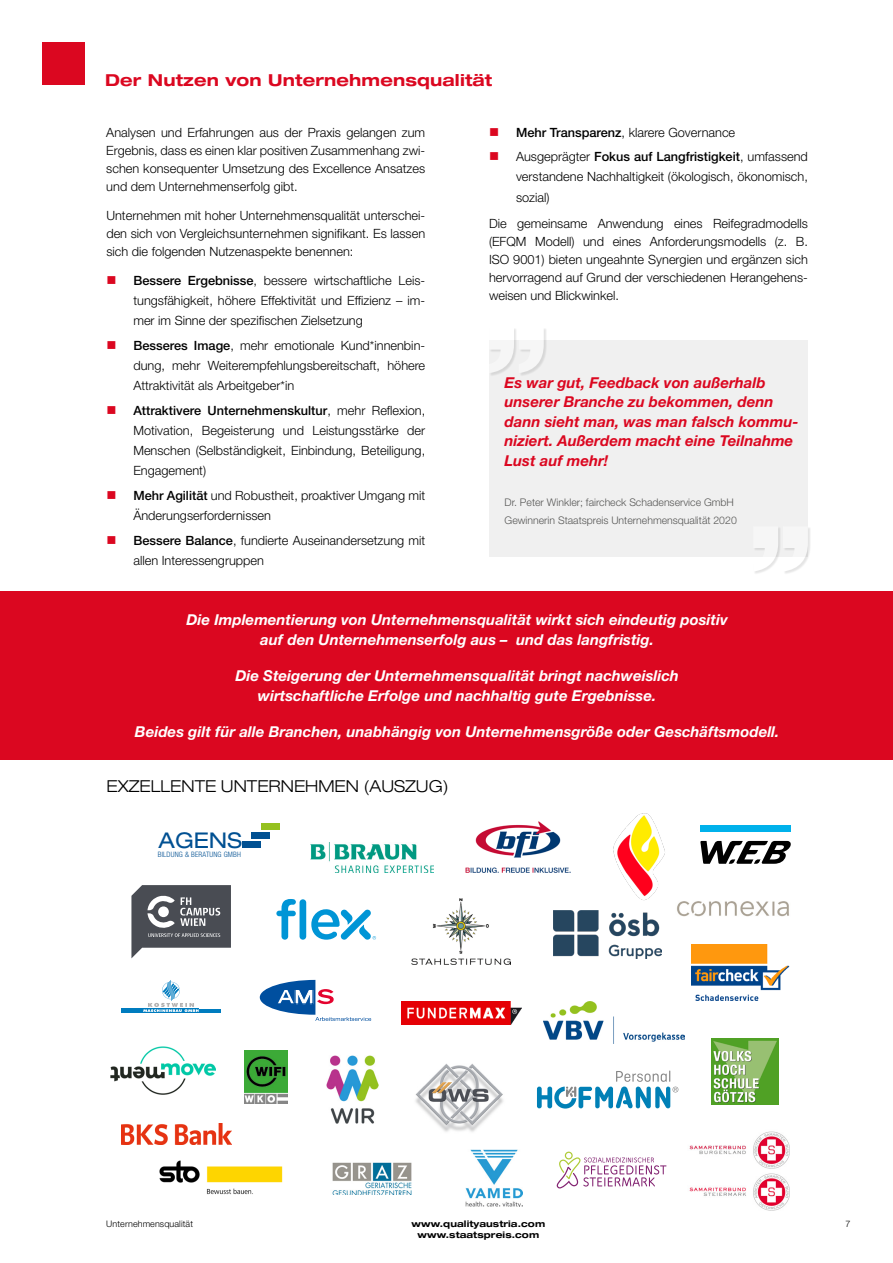
<style>
.page{position:relative;width:893px;height:1263px;background:#fff}
.page>*{position:absolute;margin:0;border:0;box-sizing:border-box;transform-origin:0 0}
.t1{font:expanded 21.75px "Helvetica Neue";letter-spacing:-.005em;color:#005092}
.t2{font:700 expanded 16.5px "Helvetica Neue LT Pro";letter-spacing:.01em;color:#db0720}
.t3{font:300 expanded 16.5px "Helvetica Neue LT Pro";color:#000}
.t4{font:italic 700 15px/19.5px "Helvetica Neue LT Pro";color:#fff;text-align:center}
.t5{font:italic 700 15px/19.5px "Helvetica Neue LT Pro";color:#db0720}
.t6{font:300 12.75px/20.2px "Helvetica Neue LT Pro";color:#000;text-align:justify}
.t7{font:300 10.5px/18px "Helvetica Neue LT Pro";color:#575756}
.t8{font:700 expanded 9px/10.8px "Helvetica Neue LT Pro";letter-spacing:.01em;color:#000;text-align:center}
.t9{font:300 9px "Helvetica Neue LT Pro";letter-spacing:.01em;color:#000}
.t10{font:300 condensed 7.5px "Helvetica Neue";letter-spacing:.025em;color:#005092}
.s1{font-weight:500}
</style>
<div class="page">
<div style="left:0;top:591px;width:893px;height:168px;background:#db0720"></div>
<div style="left:43px;top:43px;width:42px;height:42px;background:#db0720"></div>
<div style="left:489px;top:340px;width:319px;height:217px;background:#f0f0f0"></div>
<div style="left:489px;top:328px;width:58px;height:48px;background:#000;opacity:.25"></div>
<svg style="left:489px;top:328px;width:55px;height:45px"></svg>
<div style="left:753px;top:526px;width:58px;height:49px;background:#000;opacity:.25"></div>
<svg style="left:753px;top:526px;width:55px;height:45px"></svg>
<div style="left:261px;top:823px;width:19px;height:7px;background:#95c11f"></div>
<div style="left:251px;top:832px;width:19px;height:7px;background:#005092"></div>
<div style="left:243px;top:841px;width:18px;height:7px;background:#005092"></div>
<img style="left:310px;top:842px;width:123px;height:30px">
<img style="left:466px;top:821px;width:105px;height:51px">
<img style="left:613px;top:813px;width:52px;height:88px">
<svg style="left:131px;top:885px;width:100px;height:73px"></svg>
<svg style="left:276px;top:899px;width:20px;height:41px"></svg>
<div style="left:300px;top:899px;width:6px;height:41px;background:#0095d6;border-radius:3px"></div>
<svg style="left:311px;top:909px;width:65px;height:31px"></svg>
<svg style="left:537px;top:1070px;width:141px;height:38px"></svg>
<img style="left:110px;top:1046px;width:105px;height:48px">
<img style="left:415px;top:1063px;width:88px;height:69px">
<svg style="left:556px;top:1151px;width:110px;height:37px"></svg>
<img style="left:544px;top:1001px;width:141px;height:42px">
<img style="left:712px;top:1038px;width:66px;height:67px">
<img style="left:411px;top:898px;width:99px;height:67px">
<div style="left:700px;top:825px;width:91px;height:7px;background:#00b1eb"></div>
<svg style="left:700px;top:841px;width:91px;height:23px"></svg>
<img style="left:327px;top:1055px;width:52px;height:69px">
<img style="left:553px;top:910px;width:108px;height:48px">
<img style="left:692px;top:944px;width:98px;height:57px">
<img style="left:689px;top:1131px;width:101px;height:80px">
<img style="left:159px;top:1160px;width:123px;height:35px">
<img style="left:677px;top:901px;width:112px;height:15px">
<img style="left:121px;top:1124px;width:111px;height:21px">
<img style="left:466px;top:1150px;width:57px;height:56px">
<svg style="left:260px;top:980px;width:111px;height:41px"></svg>
<div style="left:121px;top:1008px;width:100px;height:5px;background:#007cbf"></div>
<svg style="left:143px;top:980px;width:56px;height:32px"></svg>
<img style="left:332px;top:1162px;width:80px;height:33px">
<img style="left:244px;top:1050px;width:43px;height:54px">
<img style="left:401px;top:1001px;width:121px;height:24px">
<p class="t2" style="left:105px;top:69px;width:389px">Der Nutzen von Unternehmensqualität</p>
<p class="t6" style="left:106px;top:123px;width:320px;line-height:18px">Analysen und Erfahrungen aus der Praxis gelangen zum Ergebnis, dass es einen klar positiven Zusammenhang zwi&shy;schen konsequenter Umsetzung des Excellence Ansatzes und dem Unternehmenserfolg gibt.</p>
<p class="t6" style="left:106px;top:206px;width:320px;line-height:18px">Unternehmen mit hoher Unternehmensqualität unterschei&shy;den sich von Vergleichsunternehmen signifikant. Es lassen sich die folgenden Nutzenaspekte benennen:</p>
<p class="t6" style="left:133px;top:270px;width:293px"><span class="s1">Bessere Ergebnisse</span>, bessere wirtschaftliche Leis&shy;tungsfähigkeit, höhere Effektivität und Effizienz – im&shy;mer im Sinne der spezifischen Zielsetzung</p>
<p class="t6" style="left:133px;top:335px;width:293px"><span class="s1">Besseres Image</span>, mehr emotionale Kund*innenbin&shy;dung, mehr Weiterempfehlungsbereitschaft, höhere Attraktivität als Arbeitgeber*in</p>
<p class="t6" style="left:133px;top:400px;width:293px"><span class="s1">Attraktivere Unternehmenskultur</span>, mehr Reflexion, Motivation, Begeisterung und Leistungsstärke der Menschen (Selbständigkeit, Einbindung, Beteiligung, Engagement)</p>
<p class="t6" style="left:133px;top:485px;width:293px"><span class="s1">Mehr Agilität</span> und Robustheit, proaktiver Umgang mit<br>Änderungserfordernissen</p>
<p class="t6" style="left:133px;top:530px;width:293px"><span class="s1">Bessere Balance</span>, fundierte Auseinandersetzung mit allen Interessengruppen</p>
<p class="t6" style="left:516px;top:120px;width:293px;line-height:24.5px"><span class="s1">Mehr Transparenz</span>, klarere Governance<br>Ausgeprägter <span class="s1">Fokus auf Langfristigkeit</span>, umfassend</p>
<p class="t6" style="left:516px;top:166px;width:293px">verstandene Nachhaltigkeit (ökologisch, ökonomisch, sozial)</p>
<p class="t6" style="left:489px;top:214px;width:320px;line-height:18px">Die gemeinsame Anwendung eines Reifegradmodells (EFQM Modell) und eines Anforderungsmodells (z. B.<br>ISO 9001) bieten ungeahnte Synergien und ergänzen sich hervorragend auf Grund der verschiedenen Herangehens&shy;weisen und Blickwinkel.</p>
<p class="t5" style="left:505px;top:372px;width:295px">Es war gut, Feedback von außerhalb unserer Branche zu bekommen, denn dann sieht man, was man falsch kommu&shy;niziert. Außerdem macht eine Teilnahme<br>Lust auf mehr!</p>
<p class="t7" style="left:505px;top:493px;width:234px">Dr. Peter Winkler; faircheck Schadenservice GmbH<br>Gewinnerin Staatspreis Unternehmensqualität 2020</p>
<p class="t4" style="left:186px;top:610px;width:543px">Die Implementierung von Unternehmensqualität wirkt sich eindeutig positiv auf den Unternehmenserfolg aus – und das langfristig.</p>
<p class="t4" style="left:235px;top:666px;width:445px">Die Steigerung der Unternehmensqualität bringt nachweislich wirtschaftliche Erfolge und nachhaltig gute Ergebnisse.</p>
<p class="t4" style="left:135px;top:722px;width:646px">Beides gilt für alle Branchen, unabhängig von Unternehmensgröße oder Geschäftsmodell.</p>
<p class="t3" style="left:106px;top:776px;width:344px">EXZELLENTE UNTERNEHMEN (AUSZUG)</p>
<h1 class="t1" style="left:159px;top:827px;width:85px">AGENS</h1>
<p class="t10" style="left:158px;top:850px;width:85px">BILDUNG &amp; BERATUNG GMBH</p>
<p class="t8" style="left:412px;top:1218px;width:135px">www.qualityaustria.com www.staatspreis.com</p>
<p class="t9" style="left:106px;top:1218px;width:88px">Unternehmensqualität</p>
<p class="t9" style="left:845px;top:1218px;width:7px">7</p>
</div>
